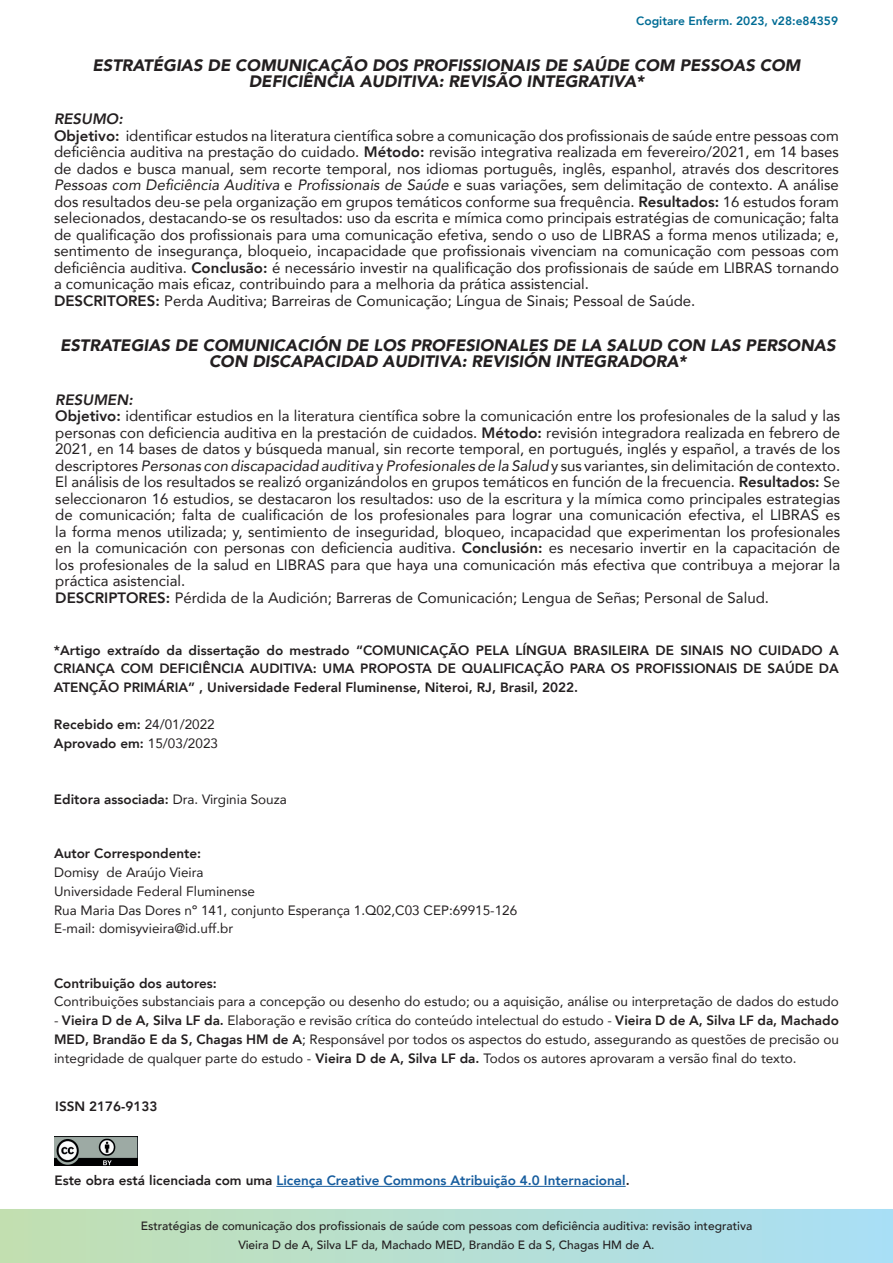
<style>
.page{position:relative;width:893px;height:1263px;background:#fff}
.page>*{position:absolute;margin:0;border:0;box-sizing:border-box;transform-origin:0 0}
.t1{font:italic 900 16.5px/16.5px "Avenir";color:#231f20;text-align:center}
.t2{font:15px/16.5px "Avenir";color:#231f20;text-align:justify}
.t3{font:italic 800 15px "Avenir";color:#231f20}
.Correspondentes{font:13.5px/18.8px "Avenir";color:#231f20;text-align:justify}
.Legenda{font:800 13.5px/18.8px "Avenir";color:#231f20;text-align:justify}
.t4{font:800 13.5px "Avenir";color:#175d9e}
.Correspondentes-2{font:800 13.5px "Avenir";color:#231f20}
.t5{font:500 12px/18.6px "Avenir";color:#231f20;text-align:center}
.t6{font:800 12px "Avenir";color:#006c95}
.s1{font-weight:800}
.s2{font-style:italic}
.s3{font-weight:400}
.s4{color:#231f20}
</style>
<div class="page">
<svg style="left:0;top:1209px;width:893px;height:54px;background:#b6dfd2"></svg>
<img style="left:54px;top:1137px;width:84px;height:29px">
<hr style="left:276px;top:1186px;width:350px;height:1px;background:#175d9e">
<p class="t6" style="left:636px;top:10px;width:203px">Cogitare Enferm. 2023, v28:e84359</p>
<p class="t1" style="left:93px;top:56px;width:709px">ESTRATÉGIAS DE COMUNICAÇÃO DOS PROFISSIONAIS DE SAÚDE COM PESSOAS COM<br>DEFICIÊNCIA AUDITIVA: REVISÃO INTEGRATIVA*</p>
<p class="t3" style="left:54px;top:110px;width:70px">RESUMO:</p>
<p class="t2" style="left:54px;top:127px;width:786px"><span class="s1">Objetivo:</span> identificar estudos na literatura científica sobre a comunicação dos profissionais de saúde entre pessoas com deficiência auditiva na prestação do cuidado. <span class="s1">Método:</span> revisão integrativa realizada em fevereiro/2021, em 14 bases de dados e busca manual, sem recorte temporal, nos idiomas português, inglês, espanhol, através dos descritores <span class="s2">Pessoas com Deficiência Auditiva</span> e <span class="s2">Profissionais de Saúde</span> e suas variações, sem delimitação de contexto. A análise dos resultados deu-se pela organização em grupos temáticos conforme sua frequência. <span class="s1">Resultados:</span> 16 estudos foram selecionados, destacando-se os resultados: uso da escrita e mímica como principais estratégias de comunicação; falta de qualificação dos profissionais para uma comunicação efetiva, sendo o uso de LIBRAS a forma menos utilizada; e, sentimento de insegurança, bloqueio, incapacidade que profissionais vivenciam na comunicação com pessoas com deficiência auditiva. <span class="s1">Conclusão:</span> é necessário investir na qualificação dos profissionais de saúde em LIBRAS tornando a comunicação mais eficaz, contribuindo para a melhoria da prática assistencial.</p>
<p class="t2" style="left:54px;top:292px;width:643px"><span class="s1">DESCRITORES:</span> Perda Auditiva; Barreiras de Comunicação; Língua de Sinais; Pessoal de Saúde.</p>
<p class="t1" style="left:60px;top:337px;width:777px">ESTRATEGIAS DE COMUNICACIÓN DE LOS PROFESIONALES DE LA SALUD CON LAS PERSONAS<br>CON DISCAPACIDAD AUDITIVA: REVISIÓN INTEGRADORA*</p>
<p class="t3" style="left:55px;top:390px;width:79px">RESUMEN:</p>
<p class="t2" style="left:55px;top:407px;width:786px"><span class="s1">Objetivo:</span> identificar estudios en la literatura científica sobre la comunicación entre los profesionales de la salud y las personas con deficiencia auditiva en la prestación de cuidados. <span class="s1">Método:</span> revisión integradora realizada en febrero de 2021, en 14 bases de datos y búsqueda manual, sin recorte temporal, en portugués, inglés y español, a través de los descriptores <span class="s2">Personas con discapacidad auditiva</span> y <span class="s2">Profesionales de la Salud</span> y sus variantes, sin delimitación de contexto.<br>El análisis de los resultados se realizó organizándolos en grupos temáticos en función de la frecuencia. <span class="s1">Resultados:</span> Se seleccionaron 16 estudios, se destacaron los resultados: uso de la escritura y la mímica como principales estrategias de comunicación; falta de cualificación de los profesionales para lograr una comunicación efectiva, el LIBRAS es la forma menos utilizada; y, sentimiento de inseguridad, bloqueo, incapacidad que experimentan los profesionales en la comunicación con personas con deficiencia auditiva. <span class="s1">Conclusión:</span> es necesario invertir en la capacitación de los profesionales de la salud en LIBRAS para que haya una comunicación más efectiva que contribuya a mejorar la práctica asistencial.</p>
<p class="t2" style="left:55px;top:589px;width:715px"><span class="s1">DESCRIPTORES:</span> Pérdida de la Audición; Barreras de Comunicación; Lengua de Señas; Personal de Salud.</p>
<p class="Legenda" style="left:54px;top:640px;width:786px">*Artigo extraído da dissertação do mestrado “COMUNICAÇÃO PELA LÍNGUA BRASILEIRA DE SINAIS NO CUIDADO A CRIANÇA COM DEFICIÊNCIA AUDITIVA: UMA PROPOSTA DE QUALIFICAÇÃO PARA OS PROFISSIONAIS DE SAÚDE DA ATENÇÃO PRIMÁRIA” , Universidade Federal Fluminense, Niteroi, RJ, Brasil, 2022.</p>
<p class="Legenda" style="left:54px;top:714px;width:162px">Recebido em: <span class="s3">24/01/2022</span></p>
<p class="Legenda" style="left:54px;top:733px;width:166px">Aprovado em: <span class="s3">15/03/2023</span></p>
<p class="Legenda" style="left:54px;top:789px;width:234px">Editora associada: <span class="s3">Dra. Virginia Souza</span></p>
<p class="Legenda" style="left:54px;top:843px;width:149px">Autor Correspondente:</p>
<p class="Correspondentes" style="left:54px;top:863px;width:151px">Domisy de Araújo Vieira</p>
<p class="Correspondentes" style="left:54px;top:881px;width:203px">Universidade Federal Fluminense</p>
<p class="Correspondentes" style="left:54px;top:900px;width:465px">Rua Maria Das Dores nº 141, conjunto Esperança 1.Q02,C03 CEP:69915-126</p>
<p class="Correspondentes" style="left:54px;top:919px;width:181px">E-mail: domisyvieira@id.uff.br</p>
<p class="Correspondentes-2" style="left:54px;top:970px;width:164px">Contribuição dos autores:</p>
<p class="Correspondentes" style="left:54px;top:992px;width:786px">Contribuições substanciais para a concepção ou desenho do estudo; ou a aquisição, análise ou interpretação de dados do estudo</p>
<p class="Correspondentes" style="left:54px;top:1010px;width:786px">- <span class="s1">Vieira D de A, Silva LF da.</span> Elaboração e revisão crítica do conteúdo intelectual do estudo - <span class="s1">Vieira D de A, Silva LF da, Machado MED, Brandão E da S, Chagas HM de A</span>; Responsável por todos os aspectos do estudo, assegurando as questões de precisão ou integridade de qualquer parte do estudo - <span class="s1">Vieira D de A, Silva LF da.</span> Todos os autores aprovaram a versão final do texto.</p>
<p class="Legenda" style="left:55px;top:1096px;width:104px">ISSN 2176-9133</p>
<p class="t4" style="left:54px;top:1168px;width:577px"><span class="s4">Este obra está licenciada com uma</span> Licença Creative Commons Atribuição 4.0 Internacional<span class="s4">.</span></p>
<p class="t5" style="left:141px;top:1216px;width:613px">Estratégias de comunicação dos profissionais de saúde com pessoas com deficiência auditiva: revisão integrativa<br>Vieira D de A, Silva LF da, Machado MED, Brandão E da S, Chagas HM de A.</p>
</div>
